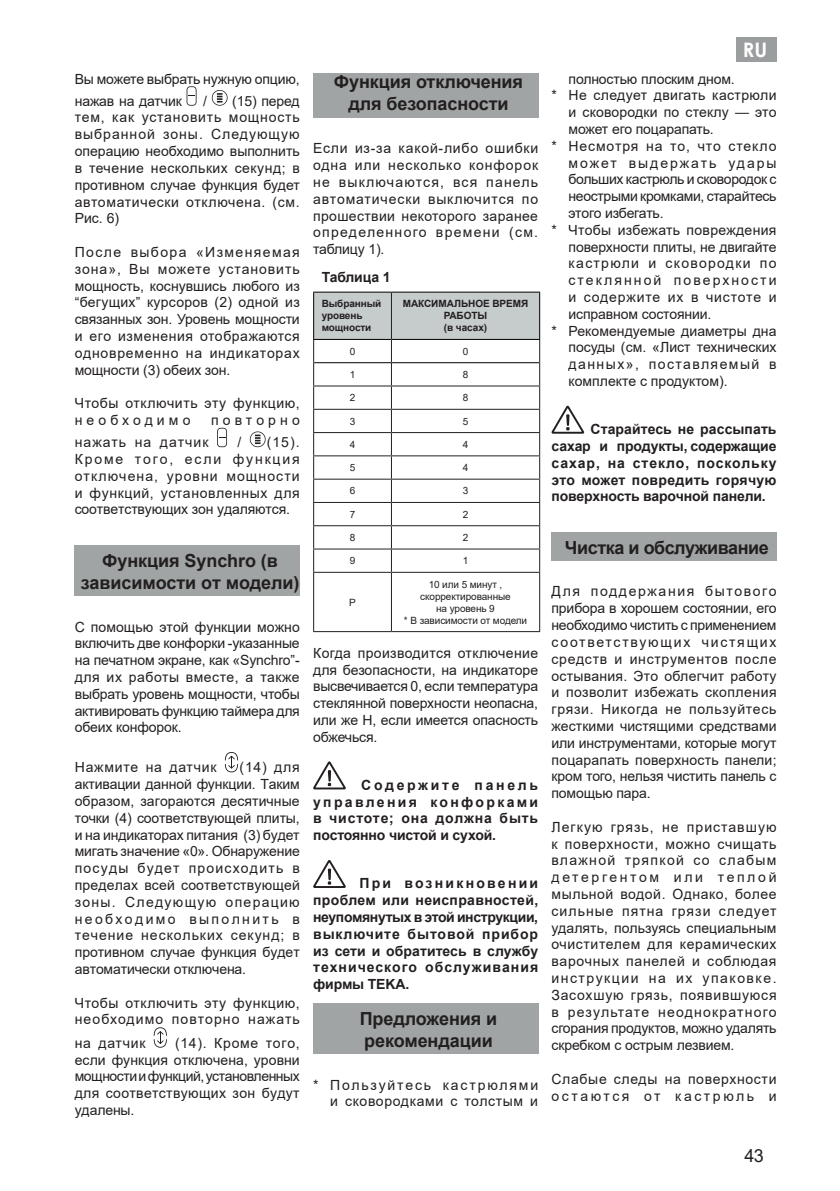
<style>
.page{position:relative;width:840px;height:1191px;background:#fff}
.page>*{position:absolute;margin:0;border:0;box-sizing:border-box;transform-origin:0 0}
.t1{font:700 20px "Century Gothic";color:#fff}
.t2{font:700 18px/22px "Arial";letter-spacing:-.005em;color:#231f20;text-align:center}
.t3{font:700 18px "Arial";letter-spacing:-.025em;color:#231f20}
.t4{font:18px "Arial";color:#231f20}
.t5{font:14px/16.8px "Arial";letter-spacing:.005em;color:#231f20;text-align:justify}
.t6{font:700 14px/16.8px "Arial";letter-spacing:.01em;color:#231f20;text-align:justify}
.t7{font:14px/16.8px "Arial";letter-spacing:.055em;color:#231f20}
.t8{font:14px "Arial";letter-spacing:-.025em;color:#231f20}
.t9{font:14px/16.8px "Arial";letter-spacing:.11em;color:#231f20;text-align:right}
.t10{font:14px/16.8px "Arial";letter-spacing:.05em;color:#231f20}
.t11{font:14px/16.8px "Arial";letter-spacing:.04em;color:#231f20}
.t12{font:14px "Arial";letter-spacing:.025em;color:#231f20}
.t13{font:14px "Arial";letter-spacing:.065em;color:#231f20}
.t14{font:14px "Arial";letter-spacing:.09em;color:#231f20}
.t15{font:14px "Arial";letter-spacing:.15em;color:#231f20}
.t16{font:14px "Arial";letter-spacing:.06em;color:#231f20}
.t17{font:14px "Arial";letter-spacing:.105em;color:#231f20}
.t18{font:14px "Arial";letter-spacing:.14em;color:#231f20}
.t19{font:14px "Arial";letter-spacing:.075em;color:#231f20}
.t20{font:14px "Arial";letter-spacing:-.02em;color:#231f20}
.t21{font:14px "Arial";letter-spacing:.295em;color:#231f20}
.t22{font:700 14px "Arial";letter-spacing:-.01em;color:#231f20}
.t23{font:10px/12px "Arial";letter-spacing:-.01em;color:#231f20;text-align:center}
.t24{font:700 10px/12px "Arial";letter-spacing:-.01em;color:#231f20}
</style>
<div class="page">
<div style="left:735px;top:37px;width:41px;height:24px;background:#9b9e9f"></div>
<div style="left:75px;top:546px;width:224px;height:50px;background:#a1a4a4"></div>
<svg style="left:186px;top:86px;width:10px;height:20px"></svg>
<svg style="left:212px;top:90px;width:15px;height:16px"></svg>
<svg style="left:217px;top:428px;width:10px;height:19px"></svg>
<svg style="left:250px;top:431px;width:15px;height:16px"></svg>
<svg style="left:225px;top:752px;width:13px;height:20px"></svg>
<svg style="left:153px;top:1027px;width:14px;height:20px"></svg>
<div style="left:313px;top:73px;width:225px;height:45px;background:#a1a4a4"></div>
<div style="left:313px;top:1003px;width:225px;height:51px;background:#a1a4a4"></div>
<svg style="left:313px;top:292px;width:227px;height:280px"></svg>
<hr style="left:313px;top:572px;width:78px;height:1px;background:#231f20">
<hr style="left:313px;top:573px;width:1px;height:58px;background:#231f20">
<hr style="left:391px;top:572px;width:149px;height:1px;background:#231f20">
<hr style="left:391px;top:573px;width:1px;height:58px;background:#231f20">
<hr style="left:539px;top:573px;width:1px;height:58px;background:#231f20">
<hr style="left:313px;top:631px;width:78px;height:1px;background:#231f20">
<hr style="left:391px;top:631px;width:149px;height:1px;background:#231f20">
<svg style="left:313px;top:761px;width:32px;height:28px"></svg>
<svg style="left:313px;top:860px;width:32px;height:28px"></svg>
<div style="left:551px;top:533px;width:225px;height:28px;background:#a1a4a4"></div>
<svg style="left:551px;top:406px;width:33px;height:28px"></svg>
<p class="t5" style="left:75px;top:67px;width:226px;line-height:22.2px">Вы можете выбрать нужную опцию, нажав на датчик</p>
<p class="t5" style="left:75px;top:92px;width:226px;text-indent:157px">(15) перед тем, как установить мощность выбранной зоны. Следующую операцию необходимо выполнить в течение нескольких секунд; в противном случае функция будет автоматически отключена. (см.<br>Рис. 6)</p>
<p class="t5" style="left:75px;top:243px;width:226px">После выбора «Изменяемая зона», Вы можете установить мощность, коснувшись любого из “бегущих” курсоров (2) одной из связанных зон. Уровень мощности и его изменения отображаются одновременно на индикаторах мощности (3) обеих зон.</p>
<p class="t11" style="left:75px;top:395px;width:226px">Чтобы отключить эту функцию, необходимо</p>
<p class="t5" style="left:203px;top:92px;width:5px">/</p>
<p class="t21" style="left:211px;top:410px;width:90px">повторно</p>
<p class="t5" style="left:75px;top:434px;width:226px;text-indent:192px">(15).<br>Кроме того, если функция отключена, уровни мощности и функций, установленных для соответствующих зон удаляются.</p>
<p class="t2" style="left:81px;top:549px;width:220px">Функция Synchro (в зависимости от модели)</p>
<p class="t5" style="left:75px;top:618px;width:226px">С помощью этой функции можно включить две конфорки -указанные на печатном экране, как «Synchro”- для их работы вместе, а также выбрать уровень мощности, чтобы активировать функцию таймера для обеих конфорок.</p>
<p class="t7" style="left:75px;top:759px;width:143px">Нажмите на датчик</p>
<p class="t19" style="left:75px;top:432px;width:135px">нажать на датчик</p>
<p class="t5" style="left:237px;top:434px;width:5px">/</p>
<p class="t5" style="left:75px;top:759px;width:226px;text-indent:165px">(14) для активации данной функции. Таким образом, загораются десятичные точки (4) соответствующей плиты, и на индикаторах питания (3) будет мигать значение «0». Обнаружение посуды будет происходить в пределах всей соответствующей зоны. Следующую операцию необходимо выполнить в течение нескольких секунд; в противном случае функция будет автоматически отключена.</p>
<p class="t7" style="left:75px;top:994px;width:226px">Чтобы отключить эту функцию, необходимо повторно нажать</p>
<p class="t7" style="left:75px;top:1034px;width:72px">на датчик</p>
<p class="t5" style="left:75px;top:1034px;width:226px;text-indent:100px">(14). Кроме того, если функция отключена, уровни мощности и функций, установленных для соответствующих зон будут удалены.</p>
<p class="t2" style="left:334px;top:71px;width:190px">Функция отключения для безопасности</p>
<p class="t5" style="left:313px;top:140px;width:226px">Если из-за какой-либо ошибки одна или несколько конфорок не выключаются, вся панель автоматически выключится по прошествии некоторого заранее определенного времени (см. таблицу 1).</p>
<p class="t22" style="left:321px;top:267px;width:70px">Таблица 1</p>
<p class="t24" style="left:321px;top:298px;width:61px">Выбранный уровень мощности</p>
<p class="t24" style="left:402px;top:298px;width:127px;text-align:center">МАКСИМАЛЬНОЕ ВРЕМЯ<br>РАБОТЫ<br>(в часах)</p>
<p class="t23" style="left:349px;top:345px;width:7px">0</p>
<p class="t23" style="left:462px;top:345px;width:7px">0</p>
<p class="t23" style="left:349px;top:368px;width:7px">1</p>
<p class="t23" style="left:462px;top:368px;width:7px">8</p>
<p class="t23" style="left:349px;top:392px;width:7px">2</p>
<p class="t23" style="left:462px;top:392px;width:7px">8</p>
<p class="t23" style="left:349px;top:415px;width:7px">3</p>
<p class="t23" style="left:462px;top:415px;width:7px">5</p>
<p class="t23" style="left:349px;top:438px;width:7px">4</p>
<p class="t23" style="left:462px;top:438px;width:7px">4</p>
<p class="t23" style="left:349px;top:461px;width:7px">5</p>
<p class="t23" style="left:462px;top:461px;width:7px">4</p>
<p class="t23" style="left:349px;top:485px;width:7px">6</p>
<p class="t23" style="left:462px;top:485px;width:7px">3</p>
<p class="t23" style="left:349px;top:508px;width:7px">7</p>
<p class="t23" style="left:462px;top:508px;width:7px">2</p>
<p class="t23" style="left:349px;top:531px;width:7px">8</p>
<p class="t23" style="left:462px;top:531px;width:7px">2</p>
<p class="t23" style="left:349px;top:555px;width:7px">9</p>
<p class="t23" style="left:462px;top:555px;width:7px">1</p>
<p class="t23" style="left:349px;top:596px;width:8px">P</p>
<p class="t23" style="left:403px;top:578px;width:125px">10 или 5 минут , скорректированные<br>на уровень 9<br>* В зависимости от модели</p>
<p class="t5" style="left:313px;top:644px;width:226px">Когда производится отключение для безопасности, на индикаторе высвечивается 0, если температура стеклянной поверхности неопасна, или же H, если имеется опасность обжечься.</p>
<p class="t6" style="left:313px;top:776px;width:226px;text-indent:48px">Содержите панель управления конфорками в чистоте; она должна быть постоянно чистой и сухой.</p>
<p class="t6" style="left:313px;top:875px;width:226px;text-indent:46px">При возникновении проблем или неисправностей, неупомянутых в этой инструкции, выключите бытовой прибор из сети и обратитесь в службу технического обслуживания фирмы TEKA.</p>
<p class="t2" style="left:359px;top:1007px;width:139px;text-align:left">Предложения и рекомендации</p>
<p class="t9" style="left:313px;top:1076px;width:226px">* Пользуйтесь кастрюлями и сковородками с толстым и</p>
<h1 class="t1" style="left:742px;top:35px;width:26px">RU</h1>
<p class="t5" style="left:568px;top:70px;width:168px">полностью плоским дном.</p>
<p class="t12" style="left:551px;top:86px;width:226px">* Не следует двигать кастрюли</p>
<p class="t5" style="left:568px;top:104px;width:209px">и сковородки по стеклу — это</p>
<p class="t5" style="left:568px;top:120px;width:147px">может его поцарапать.</p>
<p class="t13" style="left:551px;top:136px;width:226px">* Несмотря на то, что стекло</p>
<p class="t18" style="left:568px;top:153px;width:209px">может выдержать удары</p>
<p class="t8" style="left:568px;top:170px;width:209px">больших кастрюль и сковородок с</p>
<p class="t8" style="left:568px;top:187px;width:209px">неострыми кромками, старайтесь</p>
<p class="t20" style="left:568px;top:203px;width:96px">этого избегать.</p>
<p class="t5" style="left:551px;top:221px;width:226px">* Чтобы избежать повреждения</p>
<p class="t5" style="left:568px;top:238px;width:209px">поверхности плиты, не двигайте</p>
<p class="t14" style="left:568px;top:254px;width:209px">кастрюли и сковородки по</p>
<p class="t15" style="left:568px;top:271px;width:209px">стеклянной поверхности</p>
<p class="t16" style="left:568px;top:287px;width:209px">и содержите их в чистоте и</p>
<p class="t5" style="left:568px;top:305px;width:144px">исправном состоянии.</p>
<p class="t5" style="left:551px;top:322px;width:226px">* Рекомендуемые диаметры дна</p>
<p class="t5" style="left:568px;top:339px;width:209px">посуды (см. «Лист технических</p>
<p class="t17" style="left:568px;top:355px;width:209px">данных», поставляемый в</p>
<p class="t5" style="left:568px;top:372px;width:160px">комплекте с продуктом).</p>
<p class="t6" style="left:551px;top:421px;width:226px;text-indent:39px">Старайтесь не рассыпать сахар и продукты, содержащие сахар, на стекло, поскольку это может повредить горячую поверхность варочной панели.</p>
<p class="t3" style="left:564px;top:534px;width:205px">Чистка и обслуживание</p>
<p class="t5" style="left:551px;top:583px;width:226px">Для поддержания бытового прибора в хорошем состоянии, его необходимо чистить с применением соответствующих чистящих средств и инструментов после остывания. Это облегчит работу и позволит избежать скопления грязи. Никогда не пользуйтесь жесткими чистящими средствами или инструментами, которые могут поцарапать поверхность панели; кром того, нельзя чистить панель с помощью пара.</p>
<p class="t5" style="left:551px;top:818px;width:226px">Легкую грязь, не приставшую к поверхности, можно счищать влажной тряпкой со слабым детергентом или теплой мыльной водой. Однако, более сильные пятна грязи следует удалять, пользуясь специальным очистителем для керамических варочных панелей и соблюдая инструкции на их упаковке.<br>Засохшую грязь, появившуюся в результате неоднократного сгорания продуктов, можно удалять скребком с острым лезвием.</p>
<p class="t10" style="left:551px;top:1070px;width:226px">Слабые следы на поверхности остаются от кастрюль и</p>
<p class="t4" style="left:744px;top:1143px;width:21px">43</p>
</div>
